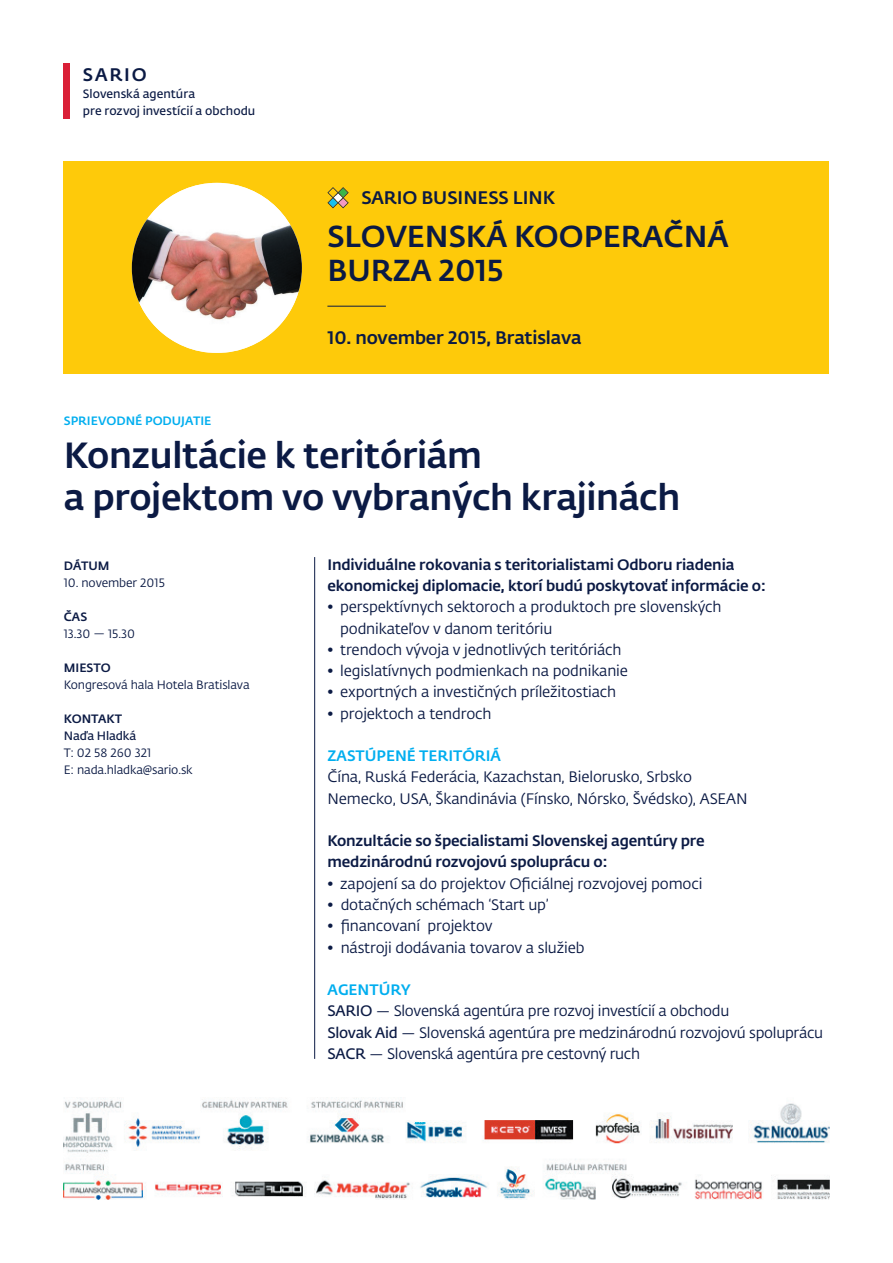
<style>
.page{position:relative;width:893px;height:1263px;background:#fff}
.page>*{position:absolute;margin:0;border:0;box-sizing:border-box;transform-origin:0 0}
.t1{font:500 36px/42.5px "Fedra Sans Pro";letter-spacing:-.01em;color:#0b1a44}
.t2{font:500 30px "Fedra Sans Pro";color:#0b1a44}
.t3{font:500 18px "Fedra Sans Pro";color:#0b1a44}
.t4{font:15px/21.3px "Fedra Sans Pro";letter-spacing:-.01em;color:#0b1a44}
.t5{font:500 15px/21.3px "Fedra Sans Pro";letter-spacing:-.01em;color:#0b1a44}
.t6{font:500 15px "Fedra Sans Pro";color:#00aeef}
.t7{font:12px/17px "Fedra Sans Pro";letter-spacing:-.01em;color:#0b1a44}
.t8{font:600 12px/17px "Fedra Sans Pro";color:#0b1a44}
.t9{font:500 12px "Fedra Sans Pro";color:#0b1a44}
.t10{font:500 12px "Fedra Sans Pro";color:#00aeef}
.s1{font-weight:500;color:#00aeef}
.s2{font-weight:600}
</style>
<div class="page">
<div style="left:64px;top:64px;width:6px;height:55px;background:#da1f37"></div>
<hr style="left:314px;top:557px;width:1px;height:502px;background:#0b1a44">
<div style="left:64px;top:162px;width:765px;height:212px;background:#feca0a"></div>
<img style="left:132px;top:183px;width:170px;height:169px">
<svg style="left:327px;top:187px;width:22px;height:21px"></svg>
<hr style="left:327px;top:306px;width:59px;height:1px;background:#0b1a44">
<img style="left:64px;top:1097px;width:765px;height:102px">
<p class="t3" style="left:83px;top:61px;width:14px">SAR</p>
<p class="t3" style="left:124px;top:61px;width:24px">IO</p>
<p class="t8" style="left:83px;top:85px;width:174px">Slovenská agentúra<br>pre rozvoj investícií a obchodu</p>
<p class="t3" style="left:361px;top:184px;width:13px">SAR</p>
<p class="t3" style="left:397px;top:184px;width:158px">IO Busi ness Li nk</p>
<h2 class="t2" style="left:328px;top:213px;width:20px">Slo</h2>
<h2 class="t2" style="left:386px;top:213px;width:152px">venská koo</h2>
<h2 class="t2" style="left:584px;top:213px;width:146px">peračná</h2>
<h2 class="t2" style="left:328px;top:247px;width:177px">burza 2015</h2>
<p class="t3" style="left:327px;top:324px;width:255px">10. november 2015, Bratislava</p>
<p class="t10" style="left:64px;top:412px;width:149px">Spri evod né podujati e</p>
<h1 class="t1" style="left:64px;top:432px;width:618px">Konzultácie k teritóriám<br>a projektom vo vybraných krajinách</h1>
<p class="t9" style="left:64px;top:556px;width:47px">Dátum</p>
<p class="t7" style="left:64px;top:574px;width:103px">10. november 2015</p>
<p class="t9" style="left:64px;top:607px;width:25px">Čas</p>
<p class="t7" style="left:64px;top:625px;width:73px">13.30 — 15.30</p>
<p class="t9" style="left:64px;top:658px;width:46px">Mi esto</p>
<p class="t7" style="left:64px;top:676px;width:187px">Kongresová hala Hotela Bratislava</p>
<p class="t9" style="left:64px;top:709px;width:60px">Ko ntakt</p>
<p class="t8" style="left:64px;top:727px;width:74px">Naďa Hladká</p>
<p class="t7" style="left:64px;top:744px;width:130px">T: 02 58 260 321<br>E: nada.hladka@sario.sk</p>
<p class="t5" style="left:327px;top:553px;width:440px">Individuálne rokovania s teritorialistami Odboru riadenia ekonomickej diplomacie, ktorí budú poskytovať informácie o:</p>
<p class="t4" style="left:340px;top:596px;width:383px;text-indent:-13px">• perspektívnych sektoroch a produktoch pre slovenských podnikateľov v danom teritóriu</p>
<p class="t4" style="left:327px;top:638px;width:296px">• trendoch vývoja v jednotlivých teritóriách</p>
<p class="t4" style="left:327px;top:660px;width:302px">• legislatívnych podmienkach na podnikanie</p>
<p class="t4" style="left:327px;top:681px;width:290px">• exportných a investičných príležitostiach</p>
<p class="t4" style="left:327px;top:702px;width:166px">• projektoch a tendroch</p>
<p class="t6" style="left:327px;top:744px;width:175px">Zastúpené teritóriá</p>
<p class="t4" style="left:327px;top:766px;width:422px">Čína, Ruská Federácia, Kazachstan, Bielorusko, Srbsko<br>Nemecko, USA, Škandinávia (Fínsko, Nórsko, Švédsko), ASEAN</p>
<p class="t5" style="left:327px;top:829px;width:379px">Konzultácie so špecialistami Slovenskej agentúry pre medzinárodnú rozvojovú spoluprácu o:</p>
<p class="t4" style="left:327px;top:872px;width:377px">• zapojení sa do projektov Oficiálnej rozvojovej pomoci</p>
<p class="t4" style="left:327px;top:894px;width:223px">• dotačných schémach ‘Start up’</p>
<p class="t4" style="left:327px;top:915px;width:167px">• financovaní projektov</p>
<p class="t4" style="left:327px;top:936px;width:259px">• nástroji dodávania tovarov a služieb</p>
<p class="t4" style="left:327px;top:979px;width:497px"><span class="s1">Agentúry<br></span><span class="s2">SARIO</span> — Slovenská agentúra pre rozvoj investícií a obchodu<br><span class="s2">Slovak Aid</span> — Slovenská agentúra pre medzinárodnú rozvojovú spoluprácu <span class="s2">SACR</span> — Slovenská agentúra pre cestovný ruch</p>
</div>
